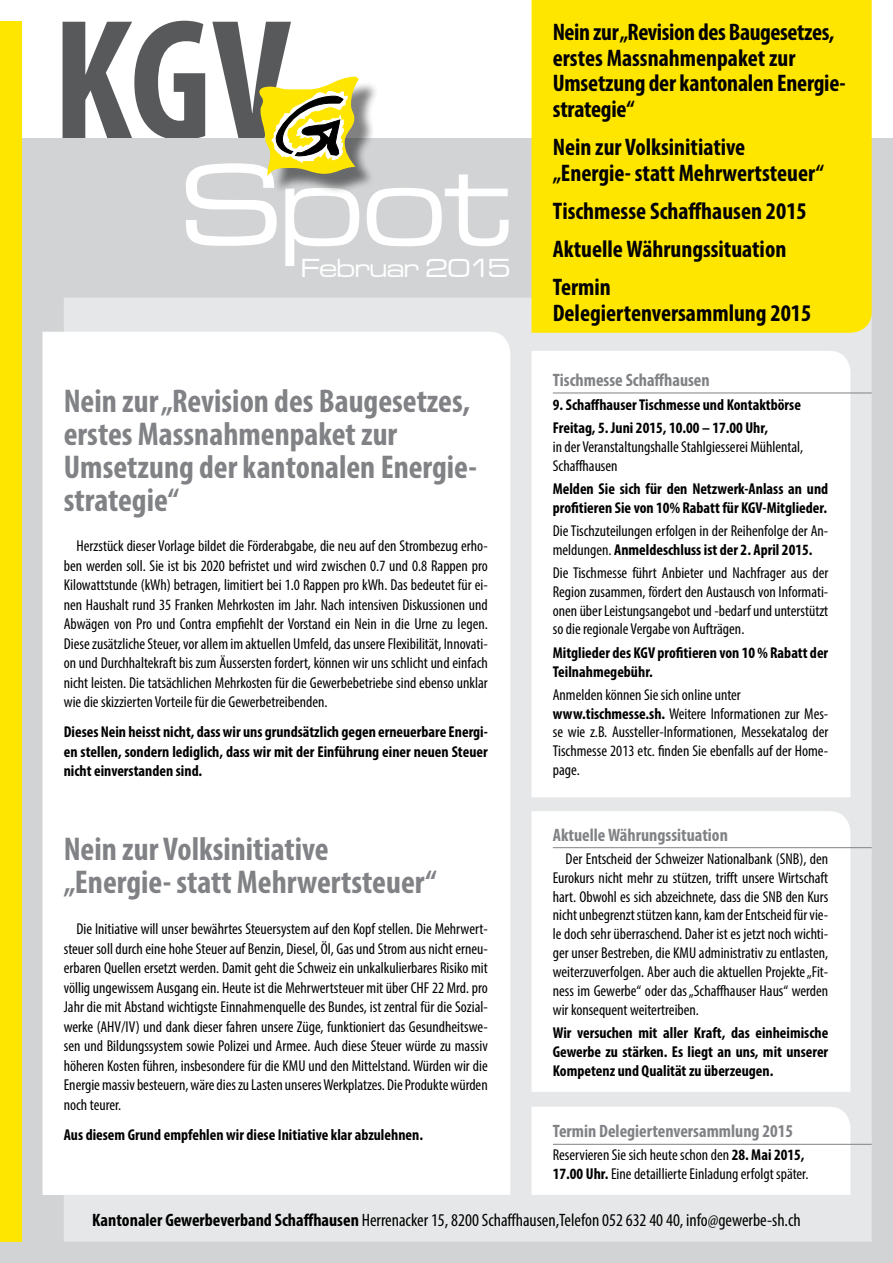
<style>
.page{position:relative;width:893px;height:1263px;background:#fff}
.page>*{position:absolute;margin:0;border:0;box-sizing:border-box;transform-origin:0 0}
.t1{font:700 condensed 174px "Myriad Pro";color:#58595b}
.t2{font:123px "Microgramma D Medi Exte";color:#fff}
.t3{font:700 condensed 33px/33px "Myriad Pro";color:#808285}
.t4{font:27px "Microgramma D Medi Exte";color:#fff}
.t5{font:700 condensed 24px/25.5px "Myriad Pro";color:#000}
.t6{font:condensed 18px "Myriad Pro";color:#000}
.t7{font:700 condensed 18px "Myriad Pro";color:#808285}
.t8{font:condensed 15.75px/18.9px "Myriad Pro";color:#000;text-align:justify}
.t9{font:700 condensed 15.75px/18.9px "Myriad Pro";color:#000}
.s1{font-weight:700}
</style>
<div class="page">
<div style="left:0;top:138px;width:893px;height:1125px;background:#d1d3d4"></div>
<div style="left:64px;top:298px;width:808px;height:944px;background:#e6e7e8"></div>
<div style="left:0;top:21px;width:21px;height:1221px;background:#ffe600"></div>
<div style="left:264px;top:81px;width:115px;height:115px;background:#000;opacity:.5"></div>
<svg style="left:259px;top:77px;width:100px;height:99px"></svg>
<div style="left:43px;top:332px;width:467px;height:863px;background:#fff"></div>
<div style="left:531px;top:0;width:341px;height:333px;background:#ffe600"></div>
<div style="left:531px;top:351px;width:319px;height:446px;background:#fff"></div>
<div style="left:531px;top:811px;width:319px;height:281px;background:#fff"></div>
<div style="left:531px;top:1107px;width:319px;height:88px;background:#fff"></div>
<hr style="left:553px;top:393px;width:319px;height:1px;background:#808285">
<hr style="left:553px;top:847px;width:319px;height:1px;background:#808285">
<hr style="left:553px;top:1144px;width:319px;height:1px;background:#808285">
<h1 class="t1" style="left:52px;top:-28px;width:240px">KGV</h1>
<h2 class="t2" style="left:182px;top:126px;width:330px">Spot</h2>
<h3 class="t4" style="left:301px;top:251px;width:211px">Februar 2015</h3>
<h3 class="t3" style="left:64px;top:383px;width:415px">Nein zur „Revision des Baugesetzes, erstes Massnahmenpaket zur<br>Umsetzung der kantonalen Energie&shy;strategie“</h3>
<p class="t8" style="left:64px;top:536px;width:426px;line-height:19.5px;text-indent:13px">Herzstück dieser Vorlage bildet die Förderabgabe, die neu auf den Strombezug erho&shy;ben werden soll. Sie ist bis 2020 befristet und wird zwischen 0.7 und 0.8 Rappen pro Kilowattstunde (kWh) betragen, limitiert bei 1.0 Rappen pro kWh. Das bedeutet für ei&shy;nen Haushalt rund 35 Franken Mehrkosten im Jahr. Nach intensiven Diskussionen und Abwägen von Pro und Contra empfiehlt der Vorstand ein Nein in die Urne zu legen.<br>Diese zusätzliche Steuer, vor allem im aktuellen Umfeld, das unsere Flexibilität, Innovati&shy;on und Durchhaltekraft bis zum Äussersten fordert, können wir uns schlicht und einfach nicht leisten. Die tatsächlichen Mehrkosten für die Gewerbebetriebe sind ebenso unklar wie die skizzierten Vorteile für die Gewerbetreibenden.</p>
<p class="t9" style="left:64px;top:722px;width:426px;line-height:19.5px;text-align:justify">Dieses Nein heisst nicht, dass wir uns grundsätzlich gegen erneuerbare Energi&shy;en stellen, sondern lediglich, dass wir mit der Einführung einer neuen Steuer nicht einverstanden sind.</p>
<h3 class="t3" style="left:64px;top:832px;width:374px">Nein zur Volksinitiative „Energie- statt Mehrwertsteuer“</h3>
<p class="t8" style="left:64px;top:919px;width:426px;line-height:19.5px;text-indent:13px">Die Initiative will unser bewährtes Steuersystem auf den Kopf stellen. Die Mehrwert&shy;steuer soll durch eine hohe Steuer auf Benzin, Diesel, Öl, Gas und Strom aus nicht erneu&shy;erbaren Quellen ersetzt werden. Damit geht die Schweiz ein unkalkulierbares Risiko mit völlig ungewissem Ausgang ein. Heute ist die Mehrwertsteuer mit über CHF 22 Mrd. pro Jahr die mit Abstand wichtigste Einnahmenquelle des Bundes, ist zentral für die Sozial&shy;werke (AHV/IV) und dank dieser fahren unsere Züge, funktioniert das Gesundheitswe&shy;sen und Bildungssystem sowie Polizei und Armee. Auch diese Steuer würde zu massiv höheren Kosten führen, insbesondere für die KMU und den Mittelstand. Würden wir die Energie massiv besteuern, wäre dies zu Lasten unseres Werkplatzes. Die Produkte würden noch teurer.</p>
<p class="t9" style="left:64px;top:1125px;width:361px">Aus diesem Grund empfehlen wir diese Initiative klar abzulehnen.</p>
<h3 class="t5" style="left:553px;top:19px;width:294px">Nein zur „Revision des Baugesetzes, erstes Massnahmenpaket zur<br>Umsetzung der kantonalen Energie&shy;strategie“</h3>
<h3 class="t5" style="left:553px;top:134px;width:273px">Nein zur Volksinitiative „Energie- statt Mehrwertsteuer“</h3>
<h3 class="t5" style="left:553px;top:191px;width:255px;line-height:38.2px">Tischmesse Schaffhausen 2015<br>Aktuelle Währungssituation<br>Termin</h3>
<h3 class="t5" style="left:553px;top:300px;width:260px">Delegiertenversammlung 2015</h3>
<p class="t7" style="left:553px;top:369px;width:158px">Tischmesse Schaffhausen</p>
<p class="t9" style="left:553px;top:392px;width:250px;line-height:23.1px">9. Schaffhauser Tischmesse und Kontaktbörse<br>Freitag, 5. Juni 2015, 10.00 – 17.00 Uhr,</p>
<p class="t8" style="left:553px;top:437px;width:252px">in der Veranstaltungshalle Stahlgiesserei Mühlental,<br>Schaffhausen</p>
<p class="t9" style="left:553px;top:479px;width:277px">Melden Sie sich für den Netzwerk-Anlass an und profitieren Sie von 10% Rabatt für KGV-Mitglieder.</p>
<p class="t8" style="left:553px;top:521px;width:277px">Die Tischzuteilungen erfolgen in der Reihenfolge der An&shy;meldungen. <span class="s1">Anmeldeschluss ist der 2. April 2015.</span></p>
<p class="t8" style="left:553px;top:563px;width:277px">Die Tischmesse führt Anbieter und Nachfrager aus der Region zusammen, fördert den Austausch von Informati&shy;onen über Leistungsangebot und -bedarf und unterstützt so die regionale Vergabe von Aufträgen.</p>
<p class="t9" style="left:553px;top:643px;width:277px">Mitglieder des KGV profitieren von 10 % Rabatt der<br>Teilnahmegebühr.</p>
<p class="t8" style="left:553px;top:685px;width:277px;text-align:left">Anmelden können Sie sich online unter <span class="s1">www.tischmesse.sh.</span> Weitere Informationen zur Mes&shy;se wie z.B. Aussteller-Informationen, Messekatalog der Tischmesse 2013 etc. finden Sie ebenfalls auf der Home&shy;page.</p>
<p class="t7" style="left:553px;top:823px;width:177px">Aktuelle Währungssituation</p>
<p class="t8" style="left:553px;top:849px;width:277px;text-indent:13px">Der Entscheid der Schweizer Nationalbank (SNB), den Eurokurs nicht mehr zu stützen, trifft unsere Wirtschaft hart. Obwohl es sich abzeichnete, dass die SNB den Kurs nicht unbegrenzt stützen kann, kam der Entscheid für vie&shy;le doch sehr überraschend. Daher ist es jetzt noch wichti&shy;ger unser Bestreben, die KMU administrativ zu entlasten, weiterzuverfolgen. Aber auch die aktuellen Projekte „Fit&shy;ness im Gewerbe“ oder das „Schaffhauser Haus“ werden wir konsequent weitertreiben.</p>
<p class="t9" style="left:553px;top:1023px;width:277px;text-align:justify">Wir versuchen mit aller Kraft, das einheimische Gewerbe zu stärken. Es liegt an uns, mit unserer Kompetenz und Qualität zu überzeugen.</p>
<p class="t7" style="left:553px;top:1119px;width:242px">Termin Delegiertenversammlung 2015</p>
<p class="t8" style="left:553px;top:1145px;width:257px">Reservieren Sie sich heute schon den <span class="s1">28. Mai 2015,<br>17.00 Uhr.</span> Eine detaillierte Einladung erfolgt später.</p>
<p class="t6" style="left:92px;top:1209px;width:710px"><span class="s1">Kantonaler Gewerbeverband Schaffhausen</span> Herrenacker 15, 8200 Schaffhausen,Telefon 052 632 40 40, info@gewerbe-sh.ch</p>
</div>
